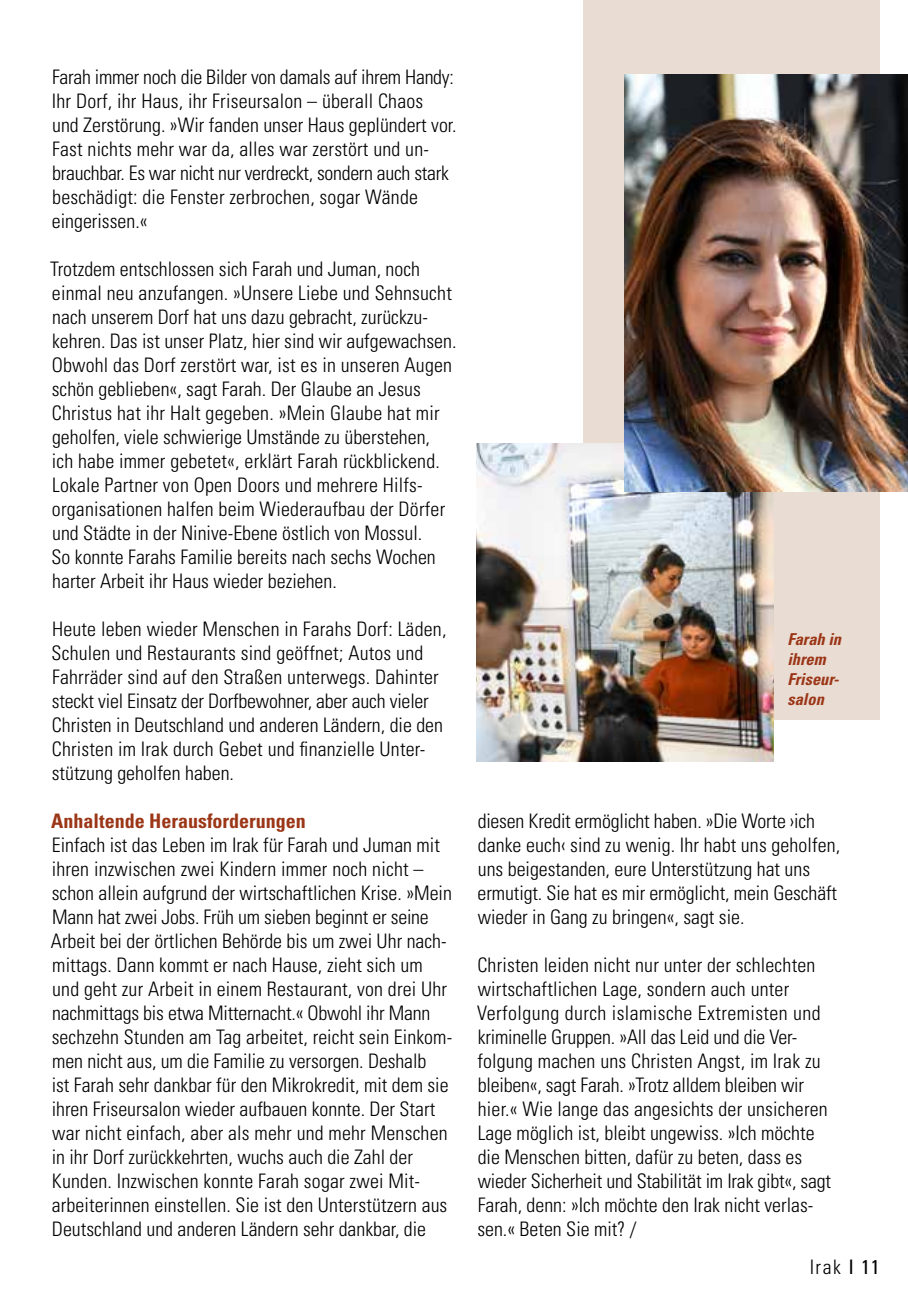
<style>
.page{position:relative;width:908px;height:1304px;background:#fff}
.page>*{position:absolute;margin:0;border:0;box-sizing:border-box;transform-origin:0 0}
.t1{font:300 condensed 20px/24px "Univers LT Std";color:#000}
.t2{font:700 condensed 20px "Univers LT Std";color:#9b3617}
.t3{font:italic 700 condensed 16.4px/20px "Univers LT Std";color:#9b3617}
.s1{font-weight:400}
</style>
<div class="page">
<div style="left:583px;top:0;width:296px;height:719px;background:#e9dcd3"></div>
<img style="left:476px;top:444px;width:296px;height:318px">
<img style="left:624px;top:74px;width:283px;height:418px">
<p class="t1" style="left:52px;top:65px;width:406px">Farah immer noch die Bilder von damals auf ihrem Handy:<br>Ihr Dorf, ihr Haus, ihr Friseursalon – überall Chaos<br>und Zerstörung. »Wir fanden unser Haus geplündert vor.<br>Fast nichts mehr war da, alles war zerstört und un&shy;brauchbar. Es war nicht nur verdreckt, sondern auch stark beschädigt: die Fenster zerbrochen, sogar Wände eingerissen.«</p>
<p class="t1" style="left:50px;top:257px;width:407px">Trotzdem entschlossen sich Farah und Juman, noch einmal neu anzufangen. »Unsere Liebe und Sehnsucht nach unserem Dorf hat uns dazu gebracht, zurückzu&shy;kehren. Das ist unser Platz, hier sind wir aufgewachsen.<br>Obwohl das Dorf zerstört war, ist es in unseren Augen schön geblieben«, sagt Farah. Der Glaube an Jesus Christus hat ihr Halt gegeben. »Mein Glaube hat mir geholfen, viele schwierige Umstände zu überstehen,<br>ich habe immer gebetet«, erklärt Farah rückblickend.<br>Lokale Partner von Open Doors und mehrere Hilfs&shy;organisationen halfen beim Wiederaufbau der Dörfer und Städte in der Ninive-Ebene östlich von Mossul.<br>So konnte Farahs Familie bereits nach sechs Wochen harter Arbeit ihr Haus wieder beziehen.</p>
<p class="t1" style="left:51px;top:617px;width:396px">Heute leben wieder Menschen in Farahs Dorf: Läden, Schulen und Restaurants sind geöffnet; Autos und Fahrräder sind auf den Straßen unterwegs. Dahinter steckt viel Einsatz der Dorfbewohner, aber auch vieler Christen in Deutschland und anderen Ländern, die den Christen im Irak durch Gebet und finanzielle Unter&shy;stützung geholfen haben.</p>
<p class="t2" style="left:51px;top:809px;width:256px">Anhaltende Herausforderungen</p>
<p class="t1" style="left:51px;top:833px;width:402px">Einfach ist das Leben im Irak für Farah und Juman mit ihren inzwischen zwei Kindern immer noch nicht – schon allein aufgrund der wirtschaftlichen Krise. »Mein Mann hat zwei Jobs. Früh um sieben beginnt er seine Arbeit bei der örtlichen Behörde bis um zwei Uhr nach&shy;mittags. Dann kommt er nach Hause, zieht sich um und geht zur Arbeit in einem Restaurant, von drei Uhr nachmittags bis etwa Mitternacht.« Obwohl ihr Mann sechzehn Stunden am Tag arbeitet, reicht sein Einkom&shy;men nicht aus, um die Familie zu versorgen. Deshalb<br>ist Farah sehr dankbar für den Mikrokredit, mit dem sie ihren Friseursalon wieder aufbauen konnte. Der Start war nicht einfach, aber als mehr und mehr Menschen in ihr Dorf zurückkehrten, wuchs auch die Zahl der Kunden. Inzwischen konnte Farah sogar zwei Mit&shy;arbeiterinnen einstellen. Sie ist den Unterstützern aus Deutschland und anderen Ländern sehr dankbar, die</p>
<p class="t3" style="left:787px;top:629px;width:55px">Farah in ihrem<br>Friseur&shy;salon</p>
<p class="t1" style="left:477px;top:809px;width:364px">diesen Kredit ermöglicht haben. »Die Worte ›ich danke euch‹ sind zu wenig. Ihr habt uns geholfen, uns beigestanden, eure Unterstützung hat uns ermutigt. Sie hat es mir ermöglicht, mein Geschäft wieder in Gang zu bringen«, sagt sie.</p>
<p class="t1" style="left:477px;top:953px;width:355px">Christen leiden nicht nur unter der schlechten wirtschaftlichen Lage, sondern auch unter Verfolgung durch islamische Extremisten und kriminelle Gruppen. »All das Leid und die Ver&shy;folgung machen uns Christen Angst, im Irak zu bleiben«, sagt Farah. »Trotz alldem bleiben wir hier.« Wie lange das angesichts der unsicheren Lage möglich ist, bleibt ungewiss. »Ich möchte die Menschen bitten, dafür zu beten, dass es wieder Sicherheit und Stabilität im Irak gibt«, sagt Farah, denn: »Ich möchte den Irak nicht verlas&shy;sen.« Beten Sie mit? /</p>
<p class="t1" style="left:809px;top:1255px;width:71px">Irak <span class="s1">I 11</span></p>
</div>
